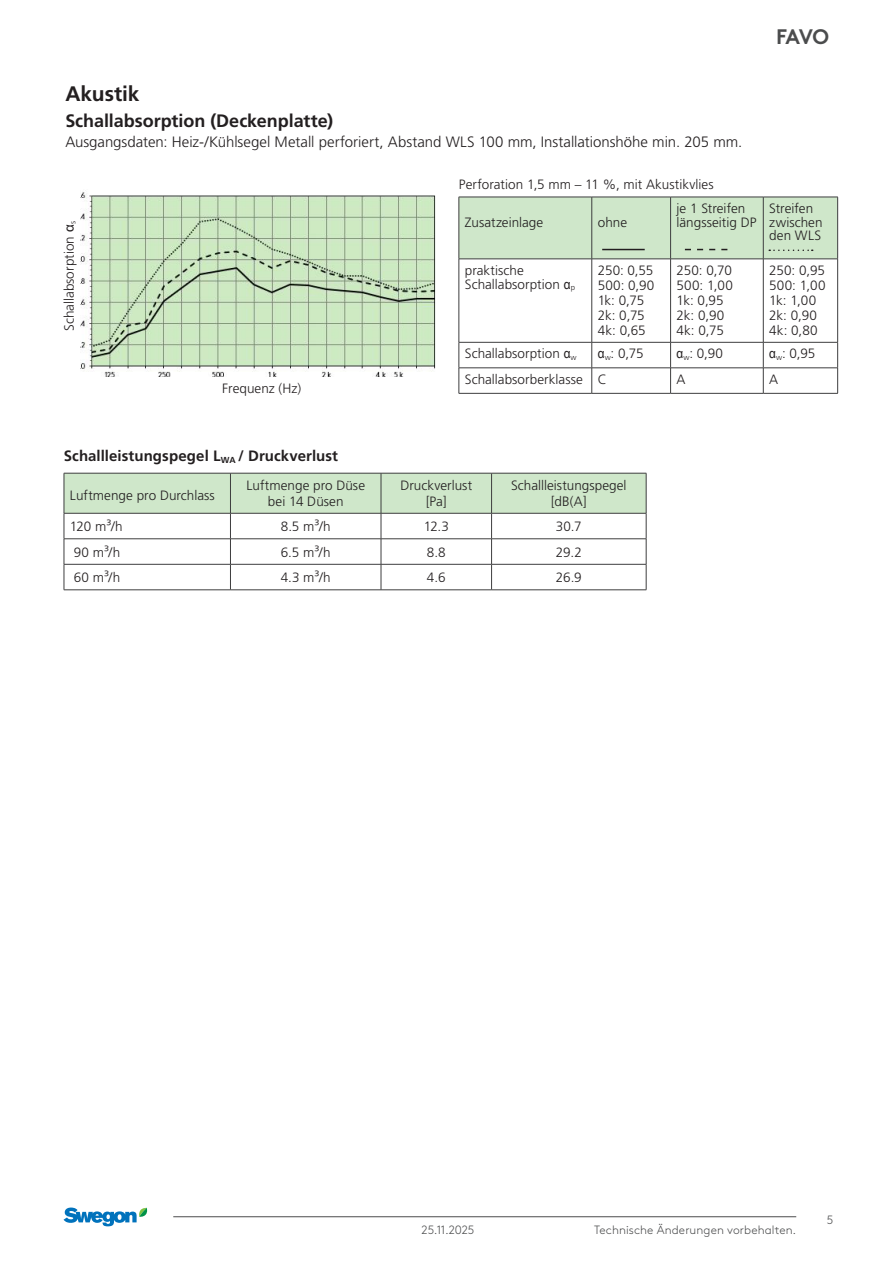
<style>
.page{position:relative;width:893px;height:1263px;background:#fff}
.page>*{position:absolute;margin:0;border:0;box-sizing:border-box;transform-origin:0 0}
.t1{font:700 21px "Frutiger LT Pro";letter-spacing:-.005em;color:#231f20}
.t2{font:700 21px "Swegon Brown";color:#4b4c4d}
.t3{font:700 18px "Frutiger LT Pro";letter-spacing:-.005em;color:#231f20}
.t4{font:300 15px "Frutiger LT Pro";color:#231f20}
.t5{font:700 15px "Frutiger LT Pro";letter-spacing:.005em;color:#231f20}
.t6{font:300 13.5px/15px "Frutiger LT Pro";letter-spacing:.005em;color:#231f20}
.t7{font:300 13.5px/15px "Frutiger LT Pro";letter-spacing:-.015em;color:#231f20}
.t8{font:300 12px "Swegon Brown";letter-spacing:.01em;color:#4b4c4d}
.s1{font-family:"Arial";font-weight:400}
.s2{font-family:"Arial Narrow";font-weight:400}
</style>
<div class="page">
<hr style="left:173px;top:1216px;width:623px;height:1px;background:#4b4c4d">
<svg style="left:64px;top:1207px;width:84px;height:19px"></svg>
<img style="left:80px;top:192px;width:356px;height:185px">
<hr style="left:459px;top:259px;width:1px;height:83px;background:#3e3e3f">
<hr style="left:591px;top:259px;width:1px;height:83px;background:#3e3e3f">
<hr style="left:670px;top:259px;width:1px;height:83px;background:#3e3e3f">
<hr style="left:763px;top:259px;width:1px;height:83px;background:#3e3e3f">
<hr style="left:837px;top:259px;width:1px;height:83px;background:#3e3e3f">
<svg style="left:459px;top:343px;width:1px;height:50px"></svg>
<svg style="left:591px;top:343px;width:1px;height:50px"></svg>
<svg style="left:670px;top:343px;width:1px;height:50px"></svg>
<svg style="left:763px;top:343px;width:1px;height:50px"></svg>
<svg style="left:837px;top:343px;width:1px;height:50px"></svg>
<hr style="left:459px;top:259px;width:133px;height:1px;background:#3e3e3f">
<hr style="left:592px;top:259px;width:79px;height:1px;background:#3e3e3f">
<hr style="left:671px;top:259px;width:92px;height:1px;background:#3e3e3f">
<hr style="left:763px;top:259px;width:75px;height:1px;background:#3e3e3f">
<hr style="left:459px;top:342px;width:133px;height:1px;background:#3e3e3f">
<hr style="left:592px;top:342px;width:79px;height:1px;background:#3e3e3f">
<hr style="left:671px;top:342px;width:92px;height:1px;background:#3e3e3f">
<hr style="left:763px;top:342px;width:75px;height:1px;background:#3e3e3f">
<hr style="left:459px;top:368px;width:133px;height:1px;background:#3e3e3f">
<hr style="left:592px;top:368px;width:79px;height:1px;background:#3e3e3f">
<hr style="left:671px;top:368px;width:92px;height:1px;background:#3e3e3f">
<hr style="left:763px;top:368px;width:75px;height:1px;background:#3e3e3f">
<hr style="left:459px;top:393px;width:133px;height:1px;background:#3e3e3f">
<hr style="left:592px;top:393px;width:79px;height:1px;background:#3e3e3f">
<hr style="left:671px;top:393px;width:92px;height:1px;background:#3e3e3f">
<hr style="left:763px;top:393px;width:75px;height:1px;background:#3e3e3f">
<div style="left:459px;top:197px;width:379px;height:62px;background:#cfe7ca"></div>
<svg style="left:64px;top:473px;width:583px;height:117px"></svg>
<hr style="left:64px;top:589px;width:166px;height:1px;background:#3e3e3f">
<hr style="left:230px;top:589px;width:151px;height:1px;background:#3e3e3f">
<hr style="left:381px;top:589px;width:111px;height:1px;background:#3e3e3f">
<hr style="left:492px;top:589px;width:154px;height:1px;background:#3e3e3f">
<h1 class="t1" style="left:65px;top:81px;width:76px">Akustik</h1>
<h2 class="t3" style="left:65px;top:110px;width:269px">Schallabsorption (Deckenplatte)</h2>
<p class="t4" style="left:65px;top:133px;width:678px">Ausgangsdaten: Heiz-/Kühlsegel Metall perforiert, Abstand WLS 100 mm, Installationshöhe min. 205 mm.</p>
<p class="t6" style="left:459px;top:177px;width:256px">Perforation 1,5 mm – 11 %, mit Akustikvlies</p>
<h1 class="t2" style="left:776px;top:20px;width:55px">FAVO</h1>
<p class="t6" style="left:62px;top:331px;width:112px;rotate:-90deg">Schallabsorption <span class="s1">α</span><sub>s</sub></p>
<p class="t6" style="left:222px;top:381px;width:80px">Frequenz (Hz)</p>
<p class="t5" style="left:64px;top:447px;width:276px">Schallleistungspegel L<sub>WA</sub> / Druckverlust</p>
<p class="t6" style="left:465px;top:214px;width:80px">Zusatzeinlage</p>
<p class="t6" style="left:598px;top:214px;width:31px">ohne</p>
<p class="t6" style="left:677px;top:202px;width:82px;line-height:13.5px">je 1 Streifen längsseitig DP</p>
<p class="t6" style="left:769px;top:202px;width:55px;line-height:13.5px">Streifen zwischen den WLS</p>
<p class="t6" style="left:465px;top:264px;width:112px;line-height:13.5px">praktische<br>Schallabsorption <span class="s2">α</span><sub>p</sub></p>
<p class="t7" style="left:598px;top:263px;width:58px">250: 0,55<br>500: 0,90<br>1k: 0,75<br>2k: 0,75<br>4k: 0,65</p>
<p class="t6" style="left:677px;top:263px;width:58px">250: 0,70<br>500: 1,00<br>1k: 0,95<br>2k: 0,90<br>4k: 0,75</p>
<p class="t6" style="left:769px;top:263px;width:58px">250: 0,95<br>500: 1,00<br>1k: 1,00<br>2k: 0,90<br>4k: 0,80</p>
<p class="t6" style="left:465px;top:346px;width:113px">Schallabsorption <span class="s2">α</span><sub>w</sub></p>
<p class="t6" style="left:598px;top:346px;width:47px"><span class="s2">α</span><sub>w</sub>: 0,75</p>
<p class="t6" style="left:677px;top:346px;width:48px"><span class="s2">α</span><sub>w</sub>: 0,90</p>
<p class="t6" style="left:769px;top:346px;width:48px"><span class="s2">α</span><sub>w</sub>: 0,95</p>
<p class="t6" style="left:465px;top:372px;width:143px">Schallabsorberklasse C</p>
<p class="t6" style="left:677px;top:372px;width:11px">A</p>
<p class="t6" style="left:769px;top:372px;width:11px">A</p>
<p class="t6" style="left:70px;top:487px;width:146px">Luftmenge pro Durchlass</p>
<p class="t6" style="left:246px;top:477px;width:120px;line-height:16.2px;text-align:center">Luftmenge pro Düse bei 14 Düsen</p>
<p class="t6" style="left:400px;top:477px;width:73px;line-height:16.2px;text-align:center">Druckverlust [Pa]</p>
<p class="t6" style="left:511px;top:477px;width:117px;line-height:16.2px;text-align:center">Schallleistungspegel [dB(A]</p>
<p class="t6" style="left:70px;top:519px;width:54px">120 m³/h</p>
<p class="t6" style="left:281px;top:519px;width:52px">8.5 m³/h</p>
<p class="t6" style="left:424px;top:519px;width:27px">12.3</p>
<p class="t6" style="left:556px;top:519px;width:27px">30.7</p>
<p class="t6" style="left:74px;top:544px;width:48px">90 m³/h</p>
<p class="t6" style="left:281px;top:544px;width:51px">6.5 m³/h</p>
<p class="t6" style="left:427px;top:544px;width:21px">8.8</p>
<p class="t6" style="left:556px;top:544px;width:28px">29.2</p>
<p class="t6" style="left:74px;top:570px;width:48px">60 m³/h</p>
<p class="t6" style="left:281px;top:570px;width:52px">4.3 m³/h</p>
<p class="t6" style="left:427px;top:570px;width:20px">4.6</p>
<p class="t6" style="left:556px;top:570px;width:27px">26.9</p>
<p class="t8" style="left:422px;top:1221px;width:54px">25.11.2025</p>
<p class="t8" style="left:594px;top:1221px;width:204px">Technische Änderungen vorbehalten.</p>
<p class="t8" style="left:827px;top:1211px;width:8px">5</p>
</div>
